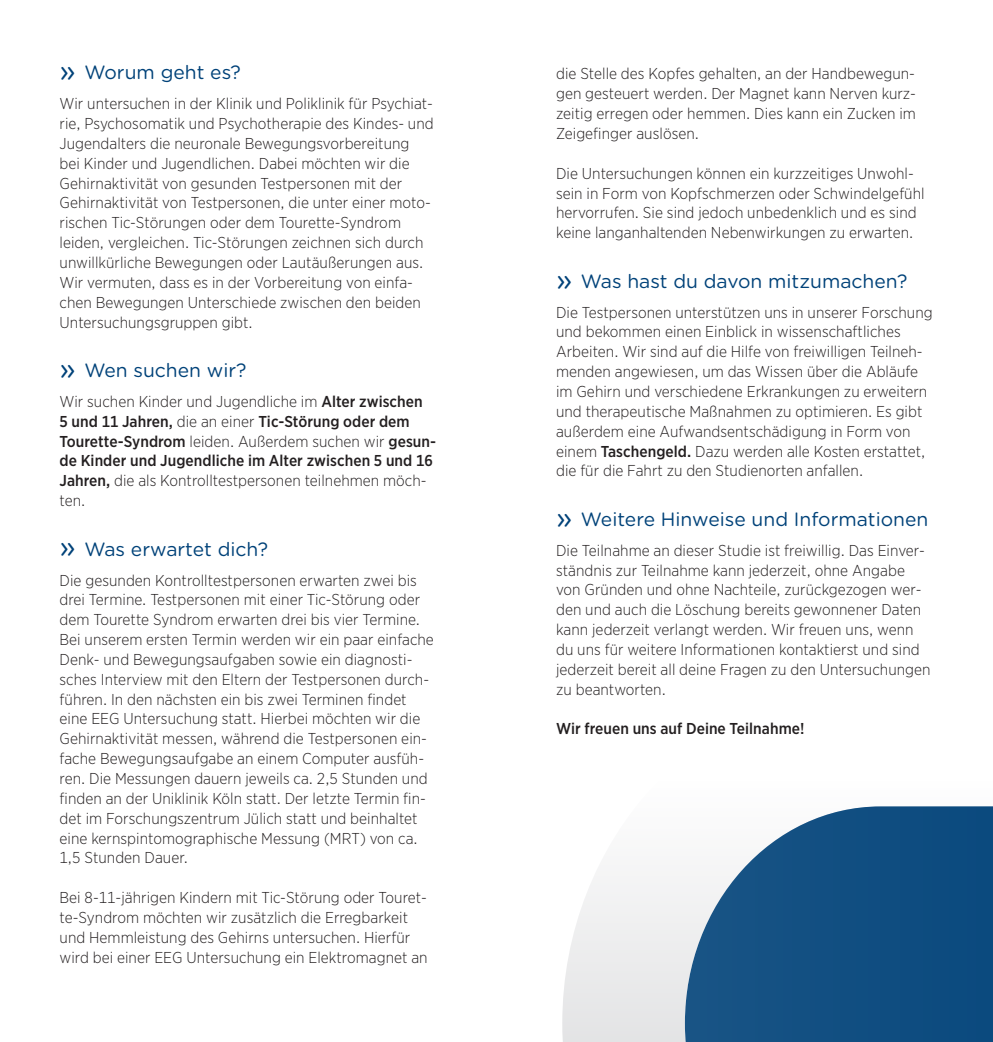
<style>
.page{position:relative;width:993px;height:1042px;background:#fff}
.page>*{position:absolute;margin:0;border:0;box-sizing:border-box;transform-origin:0 0}
.t1{font:19.25px "Gotham Rounded";color:#004279}
.t2{font:300 15.75px/19.8px "Gotham Narrow";letter-spacing:.005em;color:#231f20}
.t3{font:500 15.75px/19.8px "Gotham Narrow";letter-spacing:.005em;color:#231f20}
.s1{font-size:29.75px}
.s2{font-weight:300}
.s3{font-weight:500}
</style>
<div class="page">
<svg style="left:562px;top:876px;width:122px;height:166px"></svg>
<svg style="left:684px;top:806px;width:308px;height:236px;background:#2e6490"></svg>
<p class="t1" style="left:60px;top:59px;width:183px"><span class="s1">»</span> Worum geht es?</p>
<p class="t2" style="left:60px;top:93px;width:375px">Wir untersuchen in der Klinik und Poliklinik für Psychiat&shy;rie, Psychosomatik und Psychotherapie des Kindes- und Jugendalters die neuronale Bewegungsvorbereitung bei Kinder und Jugendlichen. Dabei möchten wir die Gehirnaktivität von gesunden Testpersonen mit der Gehirnaktivität von Testpersonen, die unter einer moto&shy;rischen Tic-Störungen oder dem Tourette-Syndrom leiden, vergleichen. Tic-Störungen zeichnen sich durch unwillkürliche Bewegungen oder Lautäußerungen aus.<br>Wir vermuten, dass es in der Vorbereitung von einfa&shy;chen Bewegungen Unterschiede zwischen den beiden Untersuchungsgruppen gibt.</p>
<p class="t1" style="left:60px;top:357px;width:188px"><span class="s1">»</span> Wen suchen wir?</p>
<p class="t3" style="left:60px;top:391px;width:378px"><span class="s2">Wir suchen Kinder und Jugendliche im</span> Alter zwischen<br>5 und 11 Jahren, <span class="s2">die an einer</span> Tic-Störung oder dem Tourette-Syndrom <span class="s2">leiden. Außerdem suchen wir</span> gesun&shy;de Kinder und Jugendliche im Alter zwischen 5 und 16<br>Jahren, <span class="s2">die als Kontrolltestpersonen teilnehmen möch&shy;ten.</span></p>
<p class="t1" style="left:60px;top:536px;width:210px"><span class="s1">»</span> Was erwartet dich?</p>
<p class="t2" style="left:60px;top:570px;width:376px">Die gesunden Kontrolltestpersonen erwarten zwei bis drei Termine. Testpersonen mit einer Tic-Störung oder dem Tourette Syndrom erwarten drei bis vier Termine.<br>Bei unserem ersten Termin werden wir ein paar einfache Denk- und Bewegungsaufgaben sowie ein diagnosti&shy;sches Interview mit den Eltern der Testpersonen durch&shy;führen. In den nächsten ein bis zwei Terminen findet eine EEG Untersuchung statt. Hierbei möchten wir die Gehirnaktivität messen, während die Testpersonen ein&shy;fache Bewegungsaufgabe an einem Computer ausfüh&shy;ren. Die Messungen dauern jeweils ca. 2,5 Stunden und finden an der Uniklinik Köln statt. Der letzte Termin fin&shy;det im Forschungszentrum Jülich statt und beinhaltet eine kernspintomographische Messung (MRT) von ca.<br>1,5 Stunden Dauer.</p>
<p class="t2" style="left:60px;top:887px;width:369px">Bei 8-11-jährigen Kindern mit Tic-Störung oder Touret&shy;te-Syndrom möchten wir zusätzlich die Erregbarkeit und Hemmleistung des Gehirns untersuchen. Hierfür wird bei einer EEG Untersuchung ein Elektromagnet an</p>
<p class="t2" style="left:556px;top:64px;width:361px;text-align:justify">die Stelle des Kopfes gehalten, an der Handbewegun&shy;gen gesteuert werden. Der Magnet kann Nerven kurz&shy;zeitig erregen oder hemmen. Dies kann ein Zucken im Zeigefinger auslösen.</p>
<p class="t2" style="left:556px;top:163px;width:370px">Die Untersuchungen können ein kurzzeitiges Unwohl&shy;sein in Form von Kopfschmerzen oder Schwindelgefühl hervorrufen. Sie sind jedoch unbedenklich und es sind keine langanhaltenden Nebenwirkungen zu erwarten.</p>
<p class="t1" style="left:556px;top:268px;width:353px"><span class="s1">»</span> Was hast du davon mitzumachen?</p>
<p class="t2" style="left:556px;top:302px;width:378px">Die Testpersonen unterstützen uns in unserer Forschung und bekommen einen Einblick in wissenschaftliches Arbeiten. Wir sind auf die Hilfe von freiwilligen Teilneh&shy;menden angewiesen, um das Wissen über die Abläufe im Gehirn und verschiedene Erkrankungen zu erweitern und therapeutische Maßnahmen zu optimieren. Es gibt außerdem eine Aufwandsentschädigung in Form von einem <span class="s3">Taschengeld.</span> Dazu werden alle Kosten erstattet, die für die Fahrt zu den Studienorten anfallen.</p>
<p class="t1" style="left:556px;top:506px;width:373px"><span class="s1">»</span> Weitere Hinweise und Informationen</p>
<p class="t2" style="left:556px;top:540px;width:376px">Die Teilnahme an dieser Studie ist freiwillig. Das Einver&shy;ständnis zur Teilnahme kann jederzeit, ohne Angabe von Gründen und ohne Nachteile, zurückgezogen wer&shy;den und auch die Löschung bereits gewonnener Daten kann jederzeit verlangt werden. Wir freuen uns, wenn du uns für weitere Informationen kontaktierst und sind jederzeit bereit all deine Fragen zu den Untersuchungen zu beantworten.</p>
<p class="t3" style="left:556px;top:719px;width:250px">Wir freuen uns auf Deine Teilnahme!</p>
</div>
